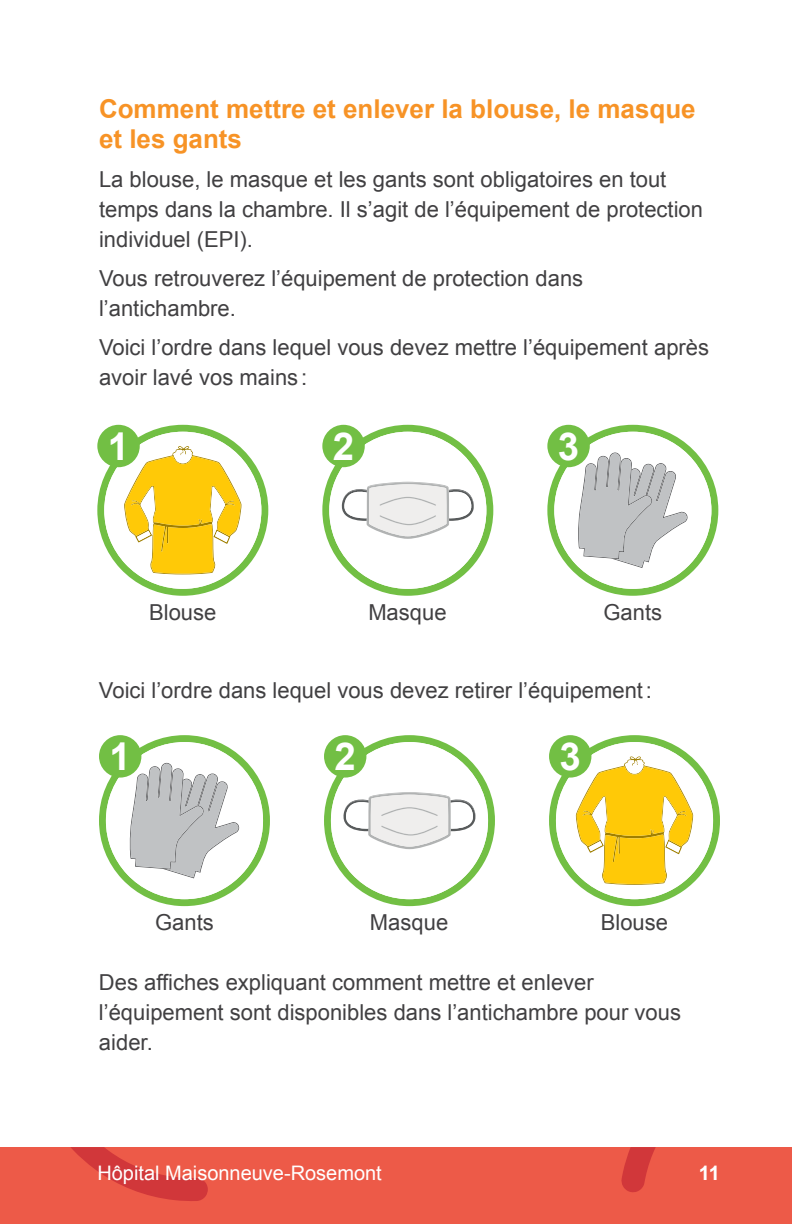
<style>
.page{position:relative;width:792px;height:1224px;background:#fff}
.page>*{position:absolute;margin:0;border:0;box-sizing:border-box;transform-origin:0 0}
.t1{font:700 38.4px "Arial";color:#fff}
.t2{font:700 26px/30px "Arial";color:#f79326}
.t3{font:22px/30px "Arial";color:#414042}
.t4{font:20px "Arial";color:#fff}
.t5{font:700 20px "Arial";color:#fff}
</style>
<div class="page">
<div style="left:0;top:1147px;width:792px;height:77px;background:#ed5a48"></div>
<svg style="left:621px;top:1147px;width:35px;height:45px"></svg>
<svg style="left:71px;top:1147px;width:137px;height:54px"></svg>
<svg style="left:97px;top:425px;width:171px;height:171px"></svg>
<svg style="left:549px;top:735px;width:171px;height:171px"></svg>
<svg style="left:322px;top:425px;width:171px;height:171px"></svg>
<svg style="left:324px;top:735px;width:171px;height:171px"></svg>
<svg style="left:547px;top:425px;width:171px;height:171px"></svg>
<svg style="left:99px;top:735px;width:171px;height:171px"></svg>
<div style="left:97px;top:425px;width:43px;height:42px;background:#72bf44;border-radius:50%"></div>
<div style="left:549px;top:735px;width:42px;height:43px;background:#72bf44;border-radius:50%"></div>
<div style="left:322px;top:425px;width:43px;height:42px;background:#72bf44;border-radius:50%"></div>
<div style="left:324px;top:735px;width:42px;height:43px;background:#72bf44;border-radius:50%"></div>
<div style="left:547px;top:425px;width:43px;height:42px;background:#72bf44;border-radius:50%"></div>
<div style="left:99px;top:735px;width:42px;height:43px;background:#72bf44;border-radius:50%"></div>
<p class="t2" style="left:99px;top:95px;width:598px">Comment mettre et enlever la blouse, le masque et les gants</p>
<p class="t3" style="left:99px;top:164px;width:606px">La blouse, le masque et les gants sont obligatoires en tout temps dans la chambre. Il s’agit de l’équipement de protection individuel (EPI).</p>
<p class="t3" style="left:99px;top:263px;width:486px">Vous retrouverez l’équipement de protection dans l’antichambre.</p>
<p class="t3" style="left:99px;top:332px;width:612px">Voici l’ordre dans lequel vous devez mettre l’équipement après avoir lavé vos mains :</p>
<h1 class="t1" style="left:108px;top:421px;width:23px">1</h1>
<p class="t3" style="left:149px;top:598px;width:69px">Blouse</p>
<h1 class="t1" style="left:333px;top:421px;width:23px">2</h1>
<p class="t3" style="left:368px;top:598px;width:80px">Masque</p>
<h1 class="t1" style="left:558px;top:421px;width:23px">3</h1>
<p class="t3" style="left:604px;top:598px;width:60px">Gants</p>
<p class="t3" style="left:99px;top:675px;width:555px">Voici l’ordre dans lequel vous devez retirer l’équipement:</p>
<h1 class="t1" style="left:110px;top:732px;width:23px">1</h1>
<p class="t3" style="left:155px;top:908px;width:60px">Gants</p>
<h1 class="t1" style="left:335px;top:732px;width:23px">2</h1>
<p class="t3" style="left:370px;top:908px;width:80px">Masque</p>
<h1 class="t1" style="left:560px;top:732px;width:23px">3</h1>
<p class="t3" style="left:601px;top:908px;width:69px">Blouse</p>
<p class="t3" style="left:99px;top:968px;width:584px">Des affiches expliquant comment mettre et enlever l’équipement sont disponibles dans l’antichambre pour vous aider.</p>
<p class="t4" style="left:97px;top:1160px;width:286px">Hôpital Maisonneuve-Rosemont</p>
<p class="t5" style="left:699px;top:1160px;width:23px">11</p>
</div>
